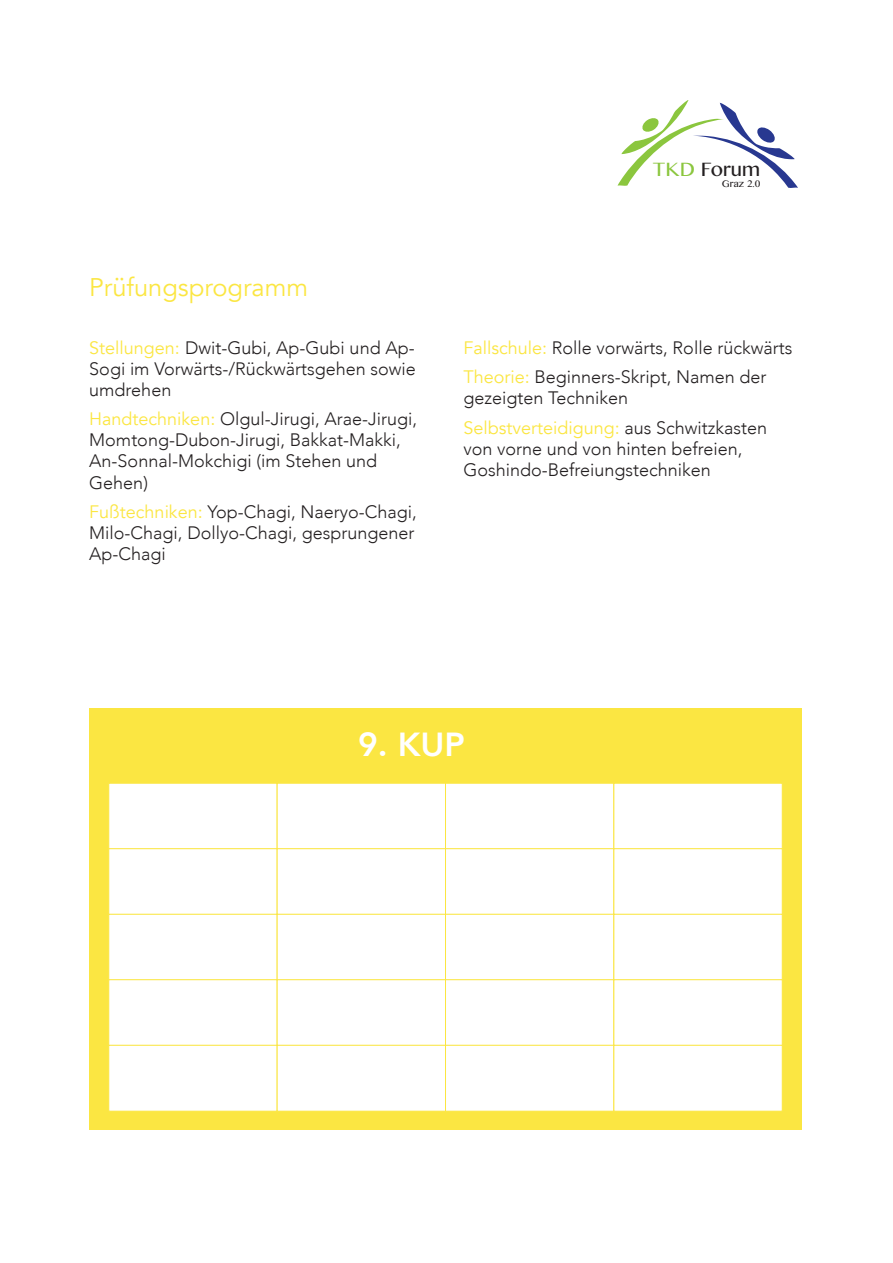
<style>
.page{position:relative;width:893px;height:1263px;background:#fff}
.page>*{position:absolute;margin:0;border:0;box-sizing:border-box;transform-origin:0 0}
.t1{font:800 33.3px "Avenir";color:#fff}
.t2{font:25.5px "Avenir";color:#fbe642}
.t3{font:19.5px "Malayalam MN";color:#231f20}
.t4{font:300 18px/21px "Avenir";color:#231f20}
.t5{font:9.75px "Malayalam MN";color:#231f20}
.s1{font-weight:400;color:#fbe642}
.s2{color:#8bc63e}
</style>
<div class="page">
<svg style="left:617px;top:100px;width:181px;height:88px"></svg>
<div style="left:89px;top:708px;width:712px;height:421px;background:#fbe642"></div>
<div style="left:108px;top:783px;width:169px;height:66px;background:#fff;border:1px solid #fbe642"></div>
<div style="left:277px;top:783px;width:169px;height:66px;background:#fff;border:1px solid #fbe642"></div>
<div style="left:445px;top:783px;width:169px;height:66px;background:#fff;border:1px solid #fbe642"></div>
<div style="left:613px;top:783px;width:170px;height:66px;background:#fff;border:1px solid #fbe642"></div>
<div style="left:108px;top:848px;width:169px;height:67px;background:#fff;border:1px solid #fbe642"></div>
<div style="left:277px;top:848px;width:169px;height:67px;background:#fff;border:1px solid #fbe642"></div>
<div style="left:445px;top:848px;width:169px;height:67px;background:#fff;border:1px solid #fbe642"></div>
<div style="left:613px;top:848px;width:170px;height:67px;background:#fff;border:1px solid #fbe642"></div>
<div style="left:108px;top:914px;width:169px;height:66px;background:#fff;border:1px solid #fbe642"></div>
<div style="left:277px;top:914px;width:169px;height:66px;background:#fff;border:1px solid #fbe642"></div>
<div style="left:445px;top:914px;width:169px;height:66px;background:#fff;border:1px solid #fbe642"></div>
<div style="left:613px;top:914px;width:170px;height:66px;background:#fff;border:1px solid #fbe642"></div>
<div style="left:108px;top:979px;width:169px;height:67px;background:#fff;border:1px solid #fbe642"></div>
<div style="left:277px;top:979px;width:169px;height:67px;background:#fff;border:1px solid #fbe642"></div>
<div style="left:445px;top:979px;width:169px;height:67px;background:#fff;border:1px solid #fbe642"></div>
<div style="left:613px;top:979px;width:170px;height:67px;background:#fff;border:1px solid #fbe642"></div>
<div style="left:108px;top:1045px;width:169px;height:66px;background:#fff;border:1px solid #fbe642"></div>
<div style="left:277px;top:1045px;width:169px;height:66px;background:#fff;border:1px solid #fbe642"></div>
<div style="left:445px;top:1045px;width:169px;height:66px;background:#fff;border:1px solid #fbe642"></div>
<div style="left:613px;top:1045px;width:170px;height:66px;background:#fff;border:1px solid #fbe642"></div>
<h2 class="t2" style="left:89px;top:272px;width:220px">Prüfungsprogramm</h2>
<p class="t4" style="left:89px;top:337px;width:328px;text-align:justify"><span class="s1">Stellungen:</span> Dwit-Gubi, Ap-Gubi und Ap-Sogi im Vorwärts-/Rückwärtsgehen sowie umdrehen</p>
<p class="t4" style="left:89px;top:409px;width:329px"><span class="s1">Handtechniken:</span> Olgul-Jirugi, Arae-Jirugi,<br>Momtong-Dubon-Jirugi, Bakkat-Makki,<br>An-Sonnal-Mokchigi (im Stehen und<br>Gehen)</p>
<p class="t4" style="left:89px;top:501px;width:329px"><span class="s1">Fußtechniken:</span> Yop-Chagi, Naeryo-Chagi,<br>Milo-Chagi, Dollyo-Chagi, gesprungener<br>Ap-Chagi</p>
<p class="t3" style="left:653px;top:158px;width:109px"><span class="s2">TKD</span> Forum</p>
<p class="t5" style="left:722px;top:178px;width:40px">Graz 2.0</p>
<p class="t4" style="left:463px;top:333px;width:330px;line-height:29.5px"><span class="s1">Fallschule:</span> Rolle vorwärts, Rolle rückwärts<br><span class="s1">Theorie:</span> Beginners-Skript, Namen der</p>
<p class="t4" style="left:463px;top:383px;width:305px;line-height:29.5px">gezeigten Techniken<br><span class="s1">Selbstverteidigung:</span> aus Schwitzkasten</p>
<p class="t4" style="left:463px;top:438px;width:280px">von vorne und von hinten befreien,<br>Goshindo-Befreiungstechniken</p>
<h1 class="t1" style="left:358px;top:718px;width:108px">9. KUP</h1>
</div>
